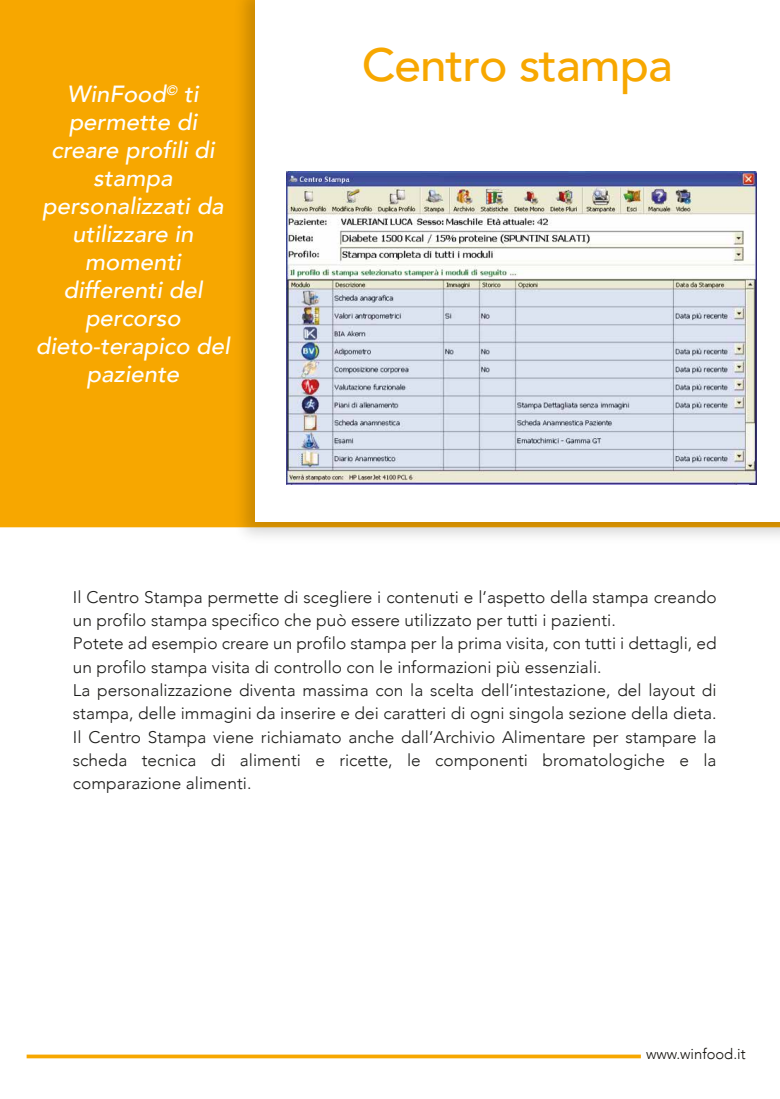
<style>
.page{position:relative;width:780px;height:1099px;background:#fff}
.page>*{position:absolute;margin:0;border:0;box-sizing:border-box;transform-origin:0 0}
.t1{font:500 46.62px "Avenir";letter-spacing:-.02em;color:#f7a700}
.t2{font:italic 500 23.38px/28px "Avenir";color:#fff;text-align:center}
.t3{font:300 16.88px/23.4px "Avenir";color:#1d1d1b}
.t4{font:300 14.75px "Avenir";color:#12100b}
</style>
<div class="page">
<svg style="left:0;top:521px;width:780px;height:6px;background:#d99300"></svg>
<div style="left:0;top:0;width:263px;height:524px;background:#f7a700"></div>
<div style="left:255px;top:0;width:525px;height:522px;background:#fff"></div>
<img style="left:286px;top:171px;width:470px;height:313px">
<svg style="left:27px;top:1054px;width:613px;height:4px;background:#f8b425"></svg>
<h2 class="t2" style="left:36px;top:80px;width:195px">WinFood<sup>©</sup> ti permette di creare profili di stampa personalizzati da utilizzare in momenti differenti del percorso dieto-terapico del paziente</h2>
<h1 class="t1" style="left:361px;top:24px;width:312px">Centro stampa</h1>
<p class="t3" style="left:73px;top:585px;width:645px">Il Centro Stampa permette di scegliere i contenuti e l’aspetto della stampa creando un profilo stampa specifico che può essere utilizzato per tutti i pazienti.<br>Potete ad esempio creare un profilo stampa per la prima visita, con tutti i dettagli, ed un profilo stampa visita di controllo con le informazioni più essenziali.<br>La personalizzazione diventa massima con la scelta dell’intestazione, del layout di stampa, delle immagini da inserire e dei caratteri di ogni singola sezione della dieta.<br>Il Centro Stampa viene richiamato anche dall’Archivio Alimentare per stampare la scheda tecnica di alimenti e ricette, le componenti bromatologiche e la comparazione alimenti.</p>
<p class="t4" style="left:646px;top:1045px;width:101px">www.winfood.it</p>
</div>
